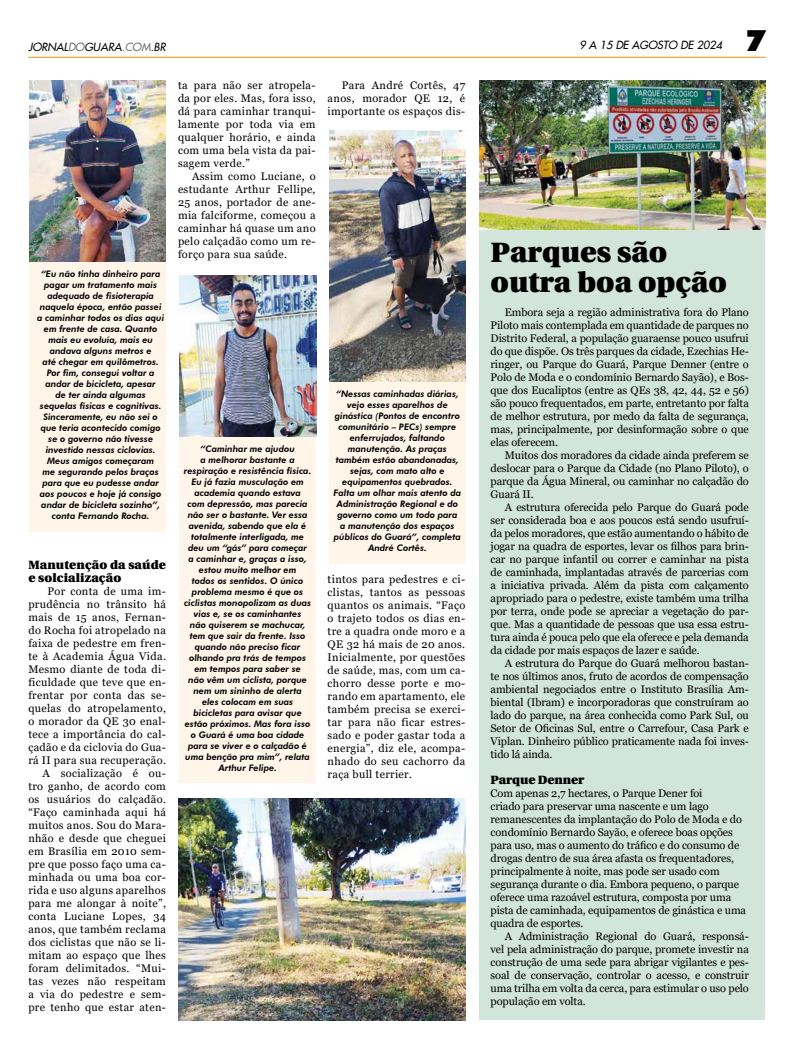
<style>
.page{position:relative;width:794px;height:1049px;background:#fff}
.page>*{position:absolute;margin:0;border:0;box-sizing:border-box;transform-origin:0 0}
.t1{font:900 29.6px "Futura BT";color:#000}
.t2{font:900 28px/30px "Utopia";color:#000}
.t3{font:900 12px/13px "Utopia";letter-spacing:.01em;color:#000}
.t4{font:900 12px "Utopia";letter-spacing:-.01em;color:#000}
.t5{font:11px/13px "Georgia";letter-spacing:.03em;color:#000;text-align:justify}
.t6{font:11px/13px "Georgia";letter-spacing:-.01em;color:#000}
.t7{font:italic 11px "Futura 2";color:#000}
.t8{font:italic 800 9px/11px "Futura BT";color:#000;text-align:center}
.s1{color:#706f6f}
</style>
<div class="page">
<hr style="left:28px;top:57px;width:737px;height:1px;background:#f39200">
<div style="left:329px;top:267px;width:137px;height:297px;background:#fff5e9"></div>
<div style="left:29px;top:194px;width:137px;height:337px;background:#fff5e9"></div>
<div style="left:179px;top:431px;width:136px;height:351px;background:#fff5e9"></div>
<img style="left:29px;top:81px;width:137px;height:180px">
<img style="left:179px;top:275px;width:137px;height:162px">
<img style="left:329px;top:131px;width:137px;height:250px">
<img style="left:178px;top:798px;width:287px;height:222px">
<div style="left:479px;top:81px;width:286px;height:939px;background:#d2e5db"></div>
<img style="left:479px;top:81px;width:286px;height:149px">
<p class="t7" style="left:28px;top:39px;width:139px">JORNAL<span class="s1">DO</span>GUARA<span class="s1">.COM</span>.BR</p>
<p class="t7" style="left:579px;top:37px;width:144px">9 A 15 DE AGOSTO DE 2024</p>
<h1 class="t1" style="left:745px;top:22px;width:22px">7</h1>
<p class="t8" style="left:37px;top:268px;width:128px">“Eu não tinha dinheiro para pagar um tratamento mais adequado de fisioterapia naquela época, então passei a caminhar todos os dias aqui em frente de casa. Quanto mais eu evoluía, mais eu andava alguns metros e<br>até chegar em quilômetros.<br>Por fim, consegui voltar a andar de bicicleta, apesar<br>de ter ainda algumas sequelas físicas e cognitivas.<br>Sinceramente, eu não sei o que teria acontecido comigo se o governo não tivesse investido nessas ciclovias.<br>Meus amigos começaram<br>me segurando pelos braços para que eu pudesse andar aos poucos e hoje já consigo andar de bicicleta sozinho”, conta Fernando Rocha.</p>
<p class="t3" style="left:28px;top:558px;width:139px">Manutenção da saúde e solcialização</p>
<p class="t5" style="left:28px;top:585px;width:139px;text-align:right">Por conta de uma im&shy;prudência no trânsito há mais de 15 anos, Fernan&shy;do Rocha foi atropelado na faixa de pedestre em fren&shy;te à Academia Água Vida.<br>Mesmo diante de toda di&shy;ficuldade que teve que en&shy;frentar por conta das se&shy;quelas do atropelamento, o morador da QE 30 enal&shy;tece a importância do cal&shy;çadão e da ciclovia do Gua&shy;rá II para sua recuperação.<br>A socialização é ou&shy;tro ganho, de acordo com os usuários do calçadão. “Faço caminhada aqui há muitos anos. Sou do Mara&shy;nhão e desde que cheguei em Brasília em 2010 sem&shy;pre que posso faço uma ca&shy;minhada ou uma boa cor&shy;rida e uso alguns aparelhos para me alongar à noite”, conta Luciane Lopes, 34 anos, que também reclama dos ciclistas que não se li&shy;mitam ao espaço que lhes foram delimitados. “Mui&shy;tas vezes não respeitam a via do pedestre e sem&shy;pre tenho que estar aten-</p>
<p class="t5" style="left:178px;top:79px;width:139px">ta para não ser atropela&shy;da por eles. Mas, fora isso, dá para caminhar tranqui&shy;lamente por toda via em qualquer horário, e ainda com uma bela vista da pai&shy;sagem verde.”</p>
<p class="t5" style="left:178px;top:170px;width:139px;text-indent:14px">Assim como Luciane, o estudante Arthur Fellipe, 25 anos, portador de ane&shy;mia falciforme, começou a caminhar há quase um ano pelo calçadão como um re&shy;forço para sua saúde.</p>
<p class="t8" style="left:184px;top:443px;width:129px">“Caminhar me ajudou<br>a melhorar bastante a respiração e resistência física.<br>Eu já fazia musculação em academia quando estava<br>com depressão, mas parecia não ser o bastante. Ver essa avenida, sabendo que ela é totalmente interligada, me deu um “gás” para começar<br>a caminhar e, graças a isso, estou muito melhor em<br>todos os sentidos. O único problema mesmo é que os ciclistas monopolizam as duas vias e, se os caminhantes<br>não quiserem se machucar, tem que sair da frente. Isso quando não preciso ficar olhando pra trás de tempos em tempos para saber se<br>não vêm um ciclista, porque nem um sininho de alerta eles colocam em suas bicicletas para avisar que estão próximos. Mas fora isso o Guará é uma boa cidade para se viver e o calçadão é uma benção pra mim”, relata<br>Arthur Felipe.</p>
<p class="t5" style="left:328px;top:79px;width:139px;text-indent:14px">Para André Cortês, 47 anos, morador QE 12, é importante os espaços dis-</p>
<p class="t8" style="left:333px;top:388px;width:129px">“Nessas caminhadas diárias, vejo esses aparelhos de ginástica (Pontos de encontro comunitário – PECs) sempre enferrujados, faltando manutenção. As praças também estão abandonadas, sejas, com mato alto e equipamentos quebrados.<br>Falta um olhar mais atento da<br>Administração Regional e do governo como um todo para<br>a manutenção dos espaços públicos do Guará”, completa<br>André Cortês.</p>
<p class="t5" style="left:328px;top:573px;width:139px">tintos para pedestres e ci&shy;clistas, tantos as pessoas quantos os animais. “Faço o trajeto todos os dias en&shy;tre a quadra onde moro e a QE 32 há mais de 20 anos.<br>Inicialmente, por questões de saúde, mas, com um ca&shy;chorro desse porte e mo&shy;rando em apartamento, ele também precisa se exerci&shy;tar para não ficar estres&shy;sado e poder gastar toda a energia”, diz ele, acompa&shy;nhado do seu cachorro da raça bull terrier.</p>
<h2 class="t2" style="left:490px;top:238px;width:238px">Parques são outra boa opção</h2>
<p class="t5" style="left:490px;top:306px;width:260px;text-indent:14px">Embora seja a região administrativa fora do Plano Piloto mais contemplada em quantidade de parques no Distrito Federal, a população guaraense pouco usufrui do que dispõe. Os três parques da cidade, Ezechias He&shy;ringer, ou Parque do Guará, Parque Denner (entre o Polo de Moda e o condomínio Bernardo Sayão), e Bos&shy;que dos Eucaliptos (entre as QEs 38, 42, 44, 52 e 56) são pouco frequentados, em parte, entretanto por falta de melhor estrutura, por medo da falta de segurança, mas, principalmente, por desinformação sobre o que elas oferecem.</p>
<p class="t5" style="left:490px;top:449px;width:260px;text-indent:14px">Muitos dos moradores da cidade ainda preferem se deslocar para o Parque da Cidade (no Plano Piloto), o parque da Água Mineral, ou caminhar no calçadão do Guará II.</p>
<p class="t5" style="left:490px;top:501px;width:260px;text-indent:14px">A estrutura oferecida pelo Parque do Guará pode ser considerada boa e aos poucos está sendo usufruí&shy;da pelos moradores, que estão aumentando o hábito de jogar na quadra de esportes, levar os filhos para brin&shy;car no parque infantil ou correr e caminhar na pista de caminhada, implantadas através de parcerias com a iniciativa privada. Além da pista com calçamento apropriado para o pedestre, existe também uma trilha por terra, onde pode se apreciar a vegetação do par&shy;que. Mas a quantidade de pessoas que usa essa estru&shy;tura ainda é pouca pelo que ela oferece e pela demanda da cidade por mais espaços de lazer e saúde.</p>
<p class="t5" style="left:490px;top:657px;width:260px;text-indent:14px">A estrutura do Parque do Guará melhorou bastan&shy;te nos últimos anos, fruto de acordos de compensação ambiental negociados entre o Instituto Brasília Am&shy;biental (Ibram) e incorporadoras que construíram ao lado do parque, na área conhecida como Park Sul, ou Setor de Oficinas Sul, entre o Carrefour, Casa Park e Viplan. Dinheiro público praticamente nada foi inves&shy;tido lá ainda.</p>
<p class="t4" style="left:490px;top:773px;width:95px">Parque Denner</p>
<p class="t6" style="left:490px;top:787px;width:257px">Com apenas 2,7 hectares, o Parque Dener foi<br>criado para preservar uma nascente e um lago remanescentes da implantação do Polo de Moda e do condomínio Bernardo Sayão, e oferece boas opções para uso, mas o aumento do tráfico e do consumo de drogas dentro de sua área afasta os frequentadores, principalmente à noite, mas pode ser usado com segurança durante o dia. Embora pequeno, o parque oferece uma razoável estrutura, composta por uma pista de caminhada, equipamentos de ginástica e uma quadra de esportes.</p>
<p class="t5" style="left:490px;top:930px;width:260px;text-indent:14px">A Administração Regional do Guará, responsá&shy;vel pela administração do parque, promete investir na construção de uma sede para abrigar vigilantes e pes&shy;soal de conservação, controlar o acesso, e construir uma trilha em volta da cerca, para estimular o uso pelo população em volta.</p>
</div>
